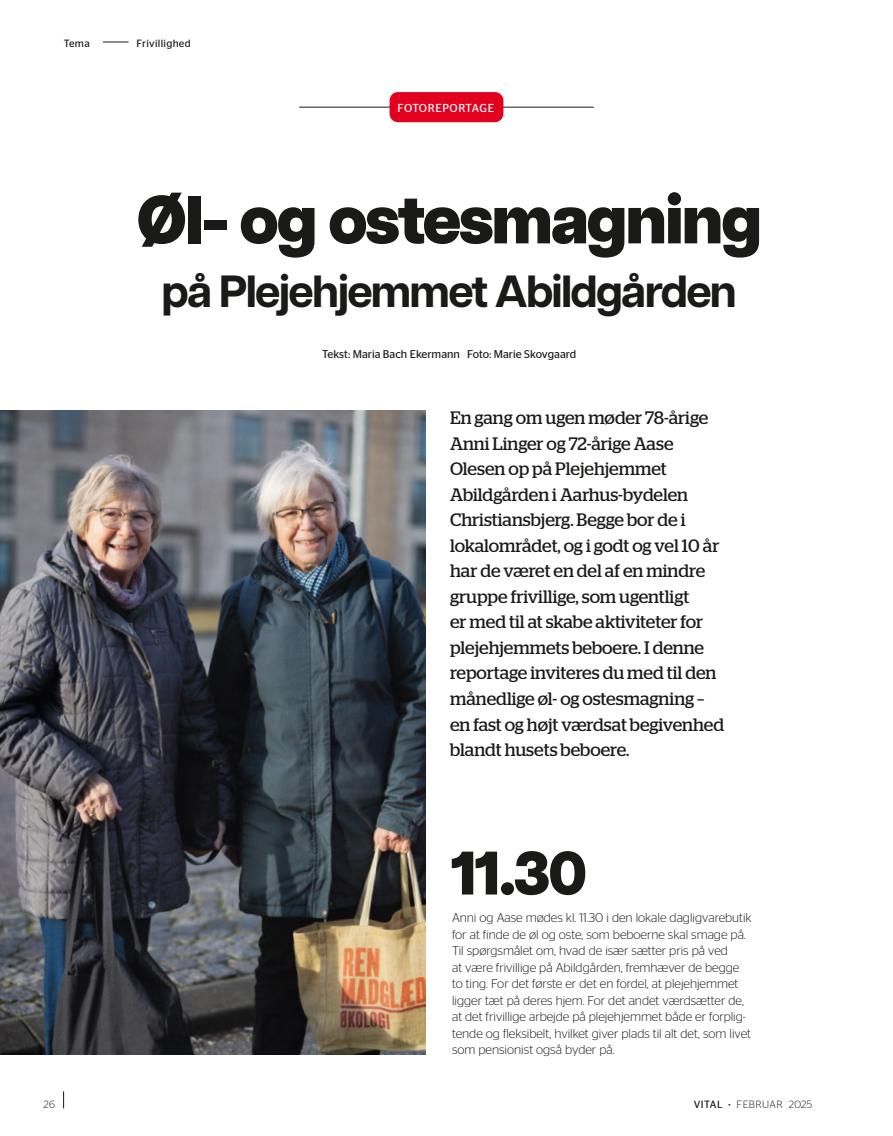
<style>
.page{position:relative;width:893px;height:1136px;background:#fff}
.page>*{position:absolute;margin:0;border:0;box-sizing:border-box;transform-origin:0 0}
.t1{font:800 68.1px "Articulat CF";letter-spacing:-.04em;color:#1a1a18}
.t2{font:800 61.2px "Articulat CF";color:#1a1a18}
.t3{font:700 45px "Articulat CF";letter-spacing:-.04em;color:#1a1a18}
.t4{font:18px/25.5px "Stag";color:#1a1a18}
.t5{font:300 12.75px/16.5px "Stag Sans";color:#1a1a18}
.t6{font:11.55px "Stag Sans Book 3";letter-spacing:.035em;color:#fff}
.t7{font:11.25px "Stag Sans Book 3";color:#1a1a18}
.t8{font:10.5px "Stag Sans Book 3";letter-spacing:.03em;color:#1a1a18}
.t9{font:10.5px "Stag Sans Light 5";letter-spacing:.04em;color:#1a1a18}
.t10{font:10.5px "Stag Sans";letter-spacing:.05em;color:#1a1a18}
.t11{font:300 10.5px "Stag Sans";color:#1a1a18}
.s1{font-family:"Stag Sans Light 5";font-size:7.5px}
</style>
<div class="page">
<hr style="left:446px;top:107px;width:148px;height:1px;background:#1a1a18">
<hr style="left:299px;top:107px;width:118px;height:1px;background:#1a1a18">
<div style="left:390px;top:92px;width:113px;height:30px;background:#e3001f;border-radius:8px"></div>
<img style="left:0;top:410px;width:425px;height:644px">
<svg style="left:63px;top:1091px;width:1px;height:17px"></svg>
<svg style="left:103px;top:42px;width:26px;height:1px"></svg>
<p class="t8" style="left:64px;top:37px;width:28px">Tema</p>
<p class="t8" style="left:137px;top:37px;width:56px">Frivillighed</p>
<h2 class="t6" style="left:397px;top:101px;width:98px">FOTOREPORTAGE</h2>
<h2 class="t1" style="left:136px;top:168px;width:628px">Øl- og ostesmagning</h2>
<h2 class="t3" style="left:162px;top:258px;width:577px">på Plejehjemmet Abildgården</h2>
<p class="t7" style="left:322px;top:347px;width:139px">Tekst: Maria Bach Ekermann</p>
<p class="t7" style="left:467px;top:347px;width:111px">Foto: Marie Skovgaard</p>
<p class="t4" style="left:450px;top:405px;width:276px">En gang om ugen møder 78-årige<br>Anni Linger og 72-årige Aase<br>Olesen op på Plejehjemmet<br>Abildgården i Aarhus-bydelen<br>Christiansbjerg. Begge bor de i lokalområdet, og i godt og vel 10 år har de været en del af en mindre gruppe frivillige, som ugentligt<br>er med til at skabe aktiviteter for plejehjemmets beboere. I denne reportage inviteres du med til den månedlige øl- og ostesmagning – en fast og højt værdsat begivenhed blandt husets beboere.</p>
<p class="t2" style="left:450px;top:827px;width:139px">11.30</p>
<p class="t5" style="left:452px;top:909px;width:301px">Anni og Aase mødes kl. 11.30 i den lokale dagligvarebutik for at finde de øl og oste, som beboerne skal smage på.<br>Til spørgsmålet om, hvad de især sætter pris på ved<br>at være frivillige på Abildgården, fremhæver de begge to ting. For det første er det en fordel, at plejehjemmet ligger tæt på deres hjem. For det andet værdsætter de, at det frivillige arbejde på plejehjemmet både er forplig&shy;tende og fleksibelt, hvilket giver plads til alt det, som livet som pensionist også byder på.</p>
<p class="t11" style="left:44px;top:1098px;width:13px">26</p>
<p class="t9" style="left:736px;top:1098px;width:77px">FEBRUAR 2025</p>
<p class="t10" style="left:694px;top:1098px;width:38px">VITAL <span class="s1">•</span></p>
</div>
